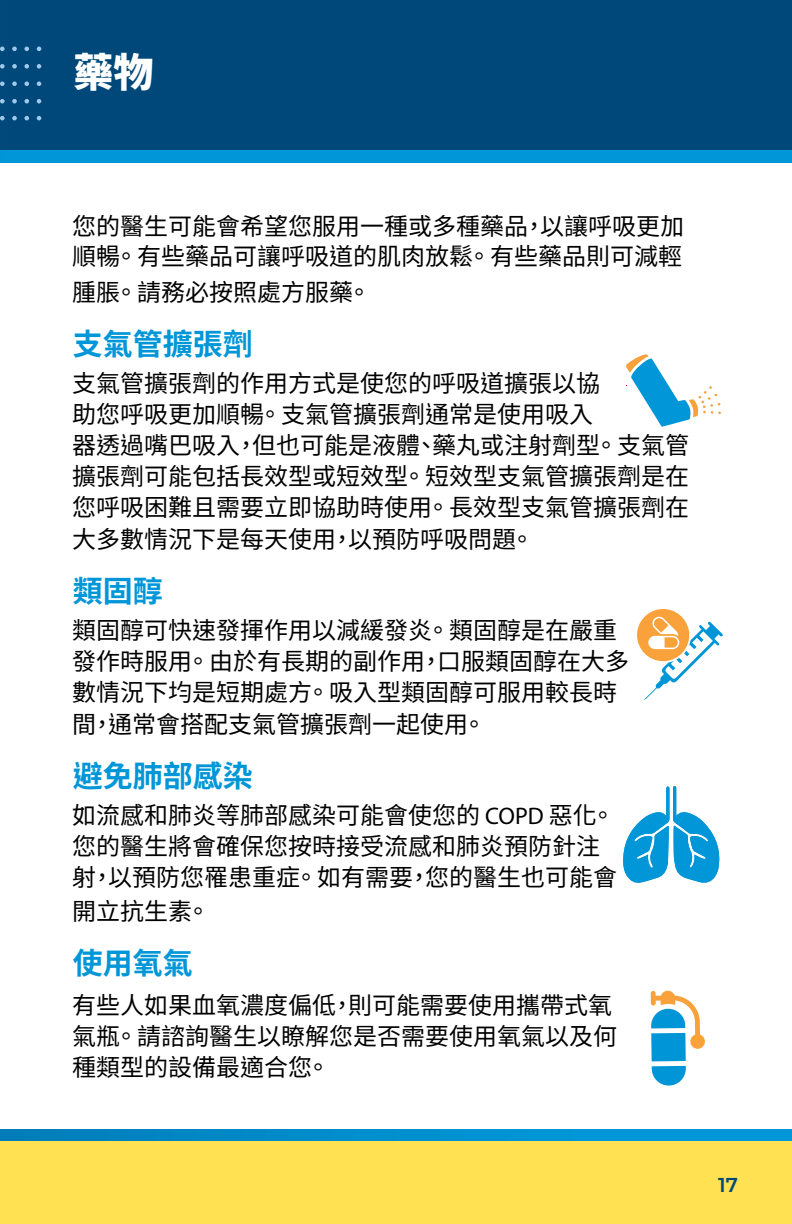
<style>
.page{position:relative;width:792px;height:1224px;background:#fff}
.page>*{position:absolute;margin:0;border:0;box-sizing:border-box;transform-origin:0 0}
.t1{font:900 40px "Noto Sans CJ Ktc";color:#fff}
.t2{font:700 30px "Noto Sans CJ Ktc";color:#0096d7}
.t3{font:24px/31.2px "Noto Sans CJ Ktc";color:#000}
.t4{font:600 20px "Montserrat";color:#004879}
.s1{font-family:"Myriad Pro"}
</style>
<div class="page">
<div style="left:0;top:0;width:792px;height:153px;background:#004879"></div>
<div style="left:0;top:151px;width:792px;height:11px;background:#0096d7"></div>
<div style="left:0;top:1135px;width:792px;height:89px;background:#ffe152"></div>
<svg style="left:24px;top:64px;width:5px;height:5px"></svg>
<svg style="left:24px;top:81px;width:5px;height:5px"></svg>
<svg style="left:24px;top:99px;width:5px;height:5px"></svg>
<svg style="left:24px;top:47px;width:5px;height:4px"></svg>
<svg style="left:37px;top:64px;width:4px;height:5px"></svg>
<svg style="left:37px;top:81px;width:4px;height:5px"></svg>
<svg style="left:37px;top:99px;width:4px;height:5px"></svg>
<svg style="left:37px;top:47px;width:4px;height:4px"></svg>
<svg style="left:0;top:64px;width:5px;height:5px"></svg>
<svg style="left:0;top:81px;width:5px;height:5px"></svg>
<svg style="left:0;top:99px;width:5px;height:5px"></svg>
<svg style="left:0;top:47px;width:5px;height:4px"></svg>
<svg style="left:12px;top:64px;width:5px;height:5px"></svg>
<svg style="left:12px;top:81px;width:5px;height:5px"></svg>
<svg style="left:12px;top:99px;width:5px;height:5px"></svg>
<svg style="left:12px;top:47px;width:5px;height:4px"></svg>
<svg style="left:24px;top:116px;width:5px;height:4px"></svg>
<svg style="left:37px;top:116px;width:4px;height:4px"></svg>
<svg style="left:0;top:116px;width:5px;height:4px"></svg>
<svg style="left:12px;top:116px;width:5px;height:4px"></svg>
<svg style="left:0;top:1129px;width:792px;height:12px;background:#008dcc"></svg>
<svg style="left:626px;top:354px;width:95px;height:73px"></svg>
<svg style="left:637px;top:609px;width:86px;height:91px"></svg>
<svg style="left:623px;top:786px;width:97px;height:97px"></svg>
<svg style="left:652px;top:1066px;width:34px;height:20px"></svg>
<div style="left:651px;top:1033px;width:35px;height:28px;background:#0095d6"></div>
<svg style="left:651px;top:991px;width:54px;height:58px"></svg>
<h2 class="t1" style="left:73px;top:49px;width:81px">藥物</h2>
<p class="t3" style="left:72px;top:212px;width:613px;line-height:30px">您的醫生可能會希望您服用一種或多種藥品，以讓呼吸更加順暢。有些藥品可讓呼吸道的肌肉放鬆。有些藥品則可減輕</p>
<p class="t3" style="left:72px;top:277px;width:301px">腫脹。請務必按照處方服藥。</p>
<h3 class="t2" style="left:73px;top:327px;width:181px">支氣管擴張劑</h3>
<p class="t3" style="left:72px;top:368px;width:619px">支氣管擴張劑的作用方式是使您的呼吸道擴張以協<br>助您呼吸更加順暢。支氣管擴張劑通常是使用吸入<br>器透過嘴巴吸入，但也可能是液體、藥丸或注射劑型。支氣管擴張劑可能包括長效型或短效型。短效型支氣管擴張劑是在您呼吸困難且需要立即協助時使用。長效型支氣管擴張劑在大多數情況下是每天使用，以預防呼吸問題。</p>
<h3 class="t2" style="left:73px;top:574px;width:91px">類固醇</h3>
<p class="t3" style="left:72px;top:615px;width:559px">類固醇可快速發揮作用以減緩發炎。類固醇是在嚴重發作時服用。由於有長期的副作用，口服類固醇在大多數情況下均是短期處方。吸入型類固醇可服用較長時間，通常會搭配支氣管擴張劑一起使用。</p>
<h3 class="t2" style="left:73px;top:759px;width:181px">避免肺部感染</h3>
<p class="t3" style="left:72px;top:801px;width:547px">如流感和肺炎等肺部感染可能會使您的 <span class="s1">COPD</span> 惡化。您的醫生將會確保您按時接受流感和肺炎預防針注射，以預防您罹患重症。如有需要，您的醫生也可能會</p>
<p class="t3" style="left:72px;top:897px;width:139px">開立抗生素。</p>
<h3 class="t2" style="left:73px;top:947px;width:121px">使用氧氣</h3>
<p class="t3" style="left:72px;top:991px;width:547px">有些人如果血氧濃度偏低，則可能需要使用攜帶式氧氣瓶。請諮詢醫生以瞭解您是否需要使用氧氣以及何種類型的設備最適合您。</p>
<p class="t4" style="left:718px;top:1171px;width:21px">17</p>
</div>
